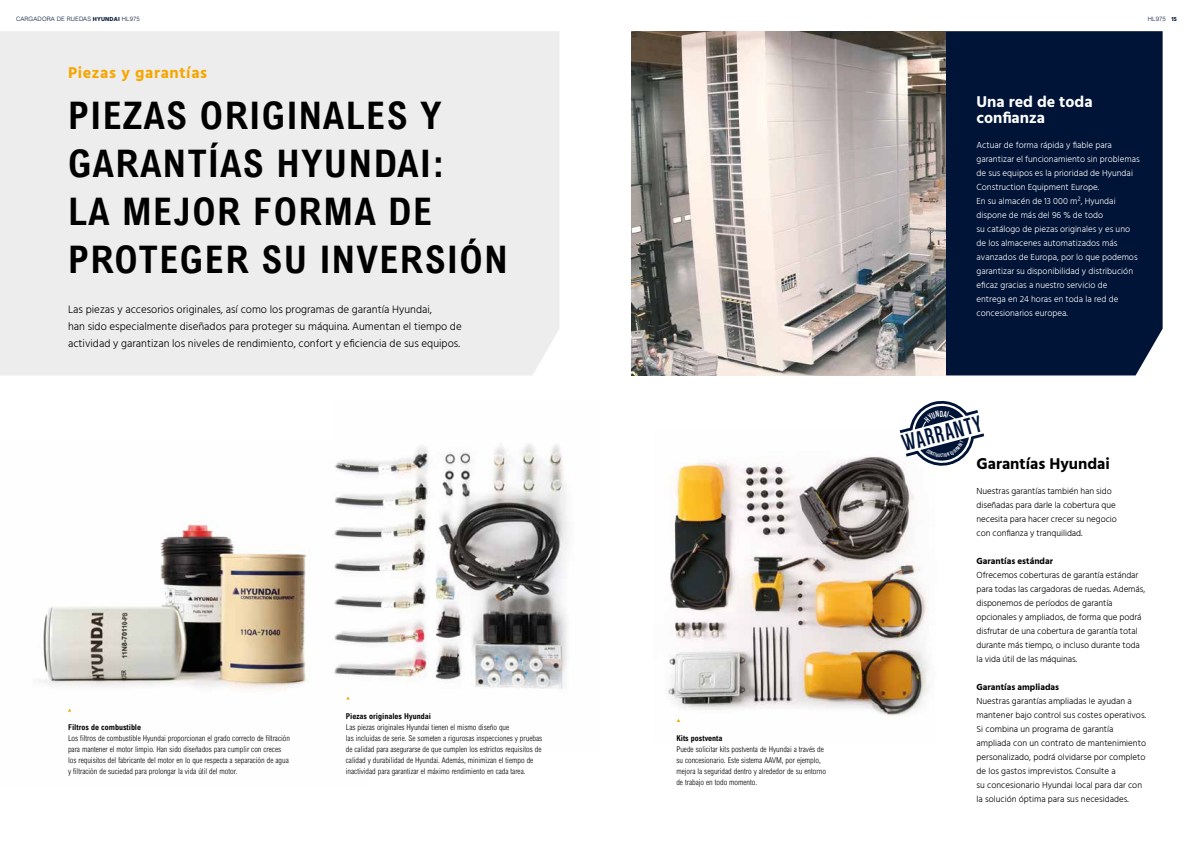
<style>
.page{position:relative;width:1191px;height:842px;background:#fff}
.page>*{position:absolute;margin:0;border:0;box-sizing:border-box;transform-origin:0 0}
.t1{font:700 condensed 38px/48px "Arial";letter-spacing:.04em;color:#000}
.t2{font:700 24.1px "Dense";color:#001437}
.t3{font:700 16px/16px "Hind";color:#fff}
.t4{font:700 16px "Hind";letter-spacing:.04em;color:#f7a600}
.t5{font:700 16px "Hind";color:#000}
.t6{font:300 11px/17px "Hind";color:#000}
.t7{font:700 9.1px "Dense";color:#fff}
.t8{font:300 9px/14px "Hind";letter-spacing:-.005em;color:#000}
.t9{font:300 9px/14px "Hind";color:#fff}
.t10{font:700 9px "Hind";color:#000}
.t11{font:300 condensed 8px/11px "Arial";color:#000}
.t12{font:700 condensed 8px "Arial";color:#000}
.t13{font:300 6px "Arial";letter-spacing:.02em;color:#001437}
.t14{font:700 5.3px "Dense";color:#fff}
.s1{font-family:"Hind";font-weight:700}
</style>
<div class="page">
<div style="left:945px;top:31px;width:217px;height:344px;background:#001437"></div>
<img style="left:39px;top:521px;width:269px;height:191px">
<div style="left:0;top:31px;width:559px;height:344px;background:#ededed"></div>
<img style="left:334px;top:444px;width:234px;height:256px">
<svg style="left:346px;top:696px;width:4px;height:3px"></svg>
<img style="left:668px;top:456px;width:261px;height:266px">
<img style="left:631px;top:31px;width:314px;height:344px">
<svg style="left:896px;top:400px;width:89px;height:71px"></svg>
<p class="t13" style="left:16px;top:15px;width:125px">CARGADORA DE RUEDAS <span class="s1">HYUNDAI</span> HL975</p>
<p class="t13" style="left:1147px;top:15px;width:31px">HL975 <span class="s1">15</span></p>
<h3 class="t4" style="left:68px;top:63px;width:141px">Piezas y garantías</h3>
<h1 class="t1" style="left:68px;top:91px;width:441px">PIEZAS ORIGINALES Y<br>GARANTÍAS HYUNDAI:<br>LA MEJOR FORMA DE<br>PROTEGER SU INVERSIÓN</h1>
<p class="t6" style="left:68px;top:301px;width:395px">Las piezas y accesorios originales, así como los programas de garantía Hyundai,<br>han sido especialmente diseñados para proteger su máquina. Aumentan el tiempo de actividad y garantizan los niveles de rendimiento, confort y eficiencia de sus equipos.</p>
<p class="t12" style="left:68px;top:723px;width:75px">Filtros de combustible</p>
<p class="t11" style="left:68px;top:733px;width:223px">Los filtros de combustible Hyundai proporcionan el grado correcto de filtración para mantener el motor limpio. Han sido diseñados para cumplir con creces los requisitos del fabricante del motor en lo que respecta a separación de agua y filtración de suciedad para prolongar la vida útil del motor.</p>
<p class="t12" style="left:346px;top:711px;width:87px">Piezas originales Hyundai</p>
<p class="t11" style="left:346px;top:721px;width:198px">Las piezas originales Hyundai tienen el mismo diseño que<br>las incluidas de serie. Se someten a rigurosas inspecciones y pruebas de calidad para asegurarse de que cumplen los estrictos requisitos de calidad y durabilidad de Hyundai. Además, minimizan el tiempo de inactividad para garantizar el máximo rendimiento en cada tarea.</p>
<p class="t12" style="left:676px;top:734px;width:48px">Kits postventa</p>
<p class="t11" style="left:676px;top:744px;width:151px">Puede solicitar kits postventa de Hyundai a través de su concesionario. Este sistema AAVM, por ejemplo, mejora la seguridad dentro y alrededor de su entorno de trabajo en todo momento.</p>
<h3 class="t3" style="left:976px;top:93px;width:118px">Una red de toda confianza</h3>
<p class="t9" style="left:976px;top:139px;width:165px">Actuar de forma rápida y fiable para garantizar el funcionamiento sin problemas de sus equipos es la prioridad de Hyundai Construction Equipment Europe.<br>En su almacén de 13 000 m², Hyundai dispone de más del 96 % de todo<br>su catálogo de piezas originales y es uno de los almacenes automatizados más avanzados de Europa, por lo que podemos garantizar su disponibilidad y distribución eficaz gracias a nuestro servicio de<br>entrega en 24 horas en toda la red de concesionarios europea.</p>
<p class="t7" style="left:939px;top:409px;width:5px">D</p>
<p class="t14" style="left:940px;top:453px;width:3px">C</p>
<h2 class="t2" style="left:899px;top:432px;width:83px;rotate:-15deg">WARRANTY</h2>
<h3 class="t5" style="left:976px;top:454px;width:135px">Garantías Hyundai</h3>
<p class="t8" style="left:976px;top:484px;width:142px">Nuestras garantías también han sido diseñadas para darle la cobertura que necesita para hacer crecer su negocio con confianza y tranquilidad.</p>
<p class="t10" style="left:976px;top:555px;width:78px">Garantías estándar</p>
<p class="t8" style="left:976px;top:568px;width:170px">Ofrecemos coberturas de garantía estándar para todas las cargadoras de ruedas. Además, disponemos de períodos de garantía opcionales y ampliados, de forma que podrá disfrutar de una cobertura de garantía total durante más tiempo, o incluso durante toda la vida útil de las máquinas.</p>
<p class="t10" style="left:976px;top:681px;width:84px">Garantías ampliadas</p>
<p class="t8" style="left:976px;top:694px;width:171px">Nuestras garantías ampliadas le ayudan a mantener bajo control sus costes operativos.<br>Si combina un programa de garantía ampliada con un contrato de mantenimiento personalizado, podrá olvidarse por completo de los gastos imprevistos. Consulte a<br>su concesionario Hyundai local para dar con la solución óptima para sus necesidades.</p>
</div>
